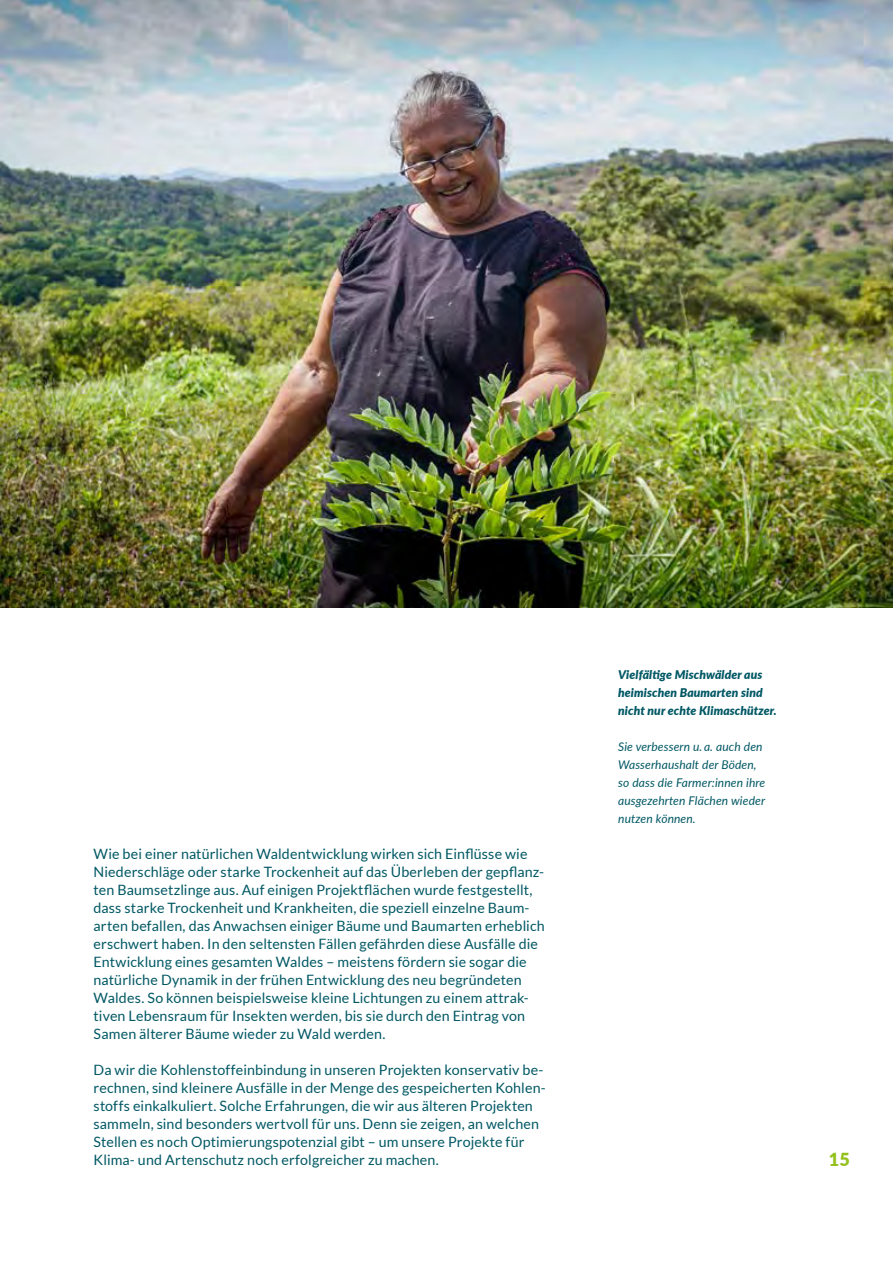
<style>
.page{position:relative;width:893px;height:1263px;background:#fff}
.page>*{position:absolute;margin:0;border:0;box-sizing:border-box;transform-origin:0 0}
.t1{font:900 18px "Lato";color:#95c11f}
.t2{font:14.25px/18px "Lato";letter-spacing:.01em;color:#005864}
.t3{font:italic 12px/18px "Lato";letter-spacing:.01em;color:#005864}
.t4{font:italic 900 12px/18px "Lato";letter-spacing:.01em;color:#005864}
</style>
<div class="page">
<img style="left:0;top:0;width:893px;height:607px">
<p class="t2" style="left:94px;top:845px;width:453px">Wie bei einer natürlichen Waldentwicklung wirken sich Einflüsse wie Niederschläge oder starke Trockenheit auf das Überleben der gepflanz&shy;ten Baumsetzlinge aus. Auf einigen Projektflächen wurde festgestellt, dass starke Trockenheit und Krankheiten, die speziell einzelne Baum&shy;arten befallen, das Anwachsen einiger Bäume und Baumarten erheblich erschwert haben. In den seltensten Fällen gefährden diese Ausfälle die Entwicklung eines gesamten Waldes – meistens fördern sie sogar die natürliche Dynamik in der frühen Entwicklung des neu begründeten Waldes. So können beispielsweise kleine Lichtungen zu einem attrak&shy;tiven Lebensraum für Insekten werden, bis sie durch den Eintrag von Samen älterer Bäume wieder zu Wald werden.</p>
<p class="t2" style="left:94px;top:1061px;width:454px">Da wir die Kohlenstoffeinbindung in unseren Projekten konservativ be&shy;rechnen, sind kleinere Ausfälle in der Menge des gespeicherten Kohlen&shy;stoffs einkalkuliert. Solche Erfahrungen, die wir aus älteren Projekten sammeln, sind besonders wertvoll für uns. Denn sie zeigen, an welchen Stellen es noch Optimierungspotenzial gibt – um unsere Projekte für Klima- und Artenschutz noch erfolgreicher zu machen.</p>
<p class="t4" style="left:618px;top:665px;width:160px">Vielfältige Mischwälder aus heimischen Baumarten sind nicht nur echte Klimaschützer.</p>
<p class="t3" style="left:618px;top:737px;width:149px">Sie verbessern u. a. auch den<br>Wasserhaushalt der Böden, so dass die Farmer:innen ihre ausgezehrten Flächen wieder nutzen können.</p>
<p class="t1" style="left:829px;top:1145px;width:23px">15</p>
</div>
